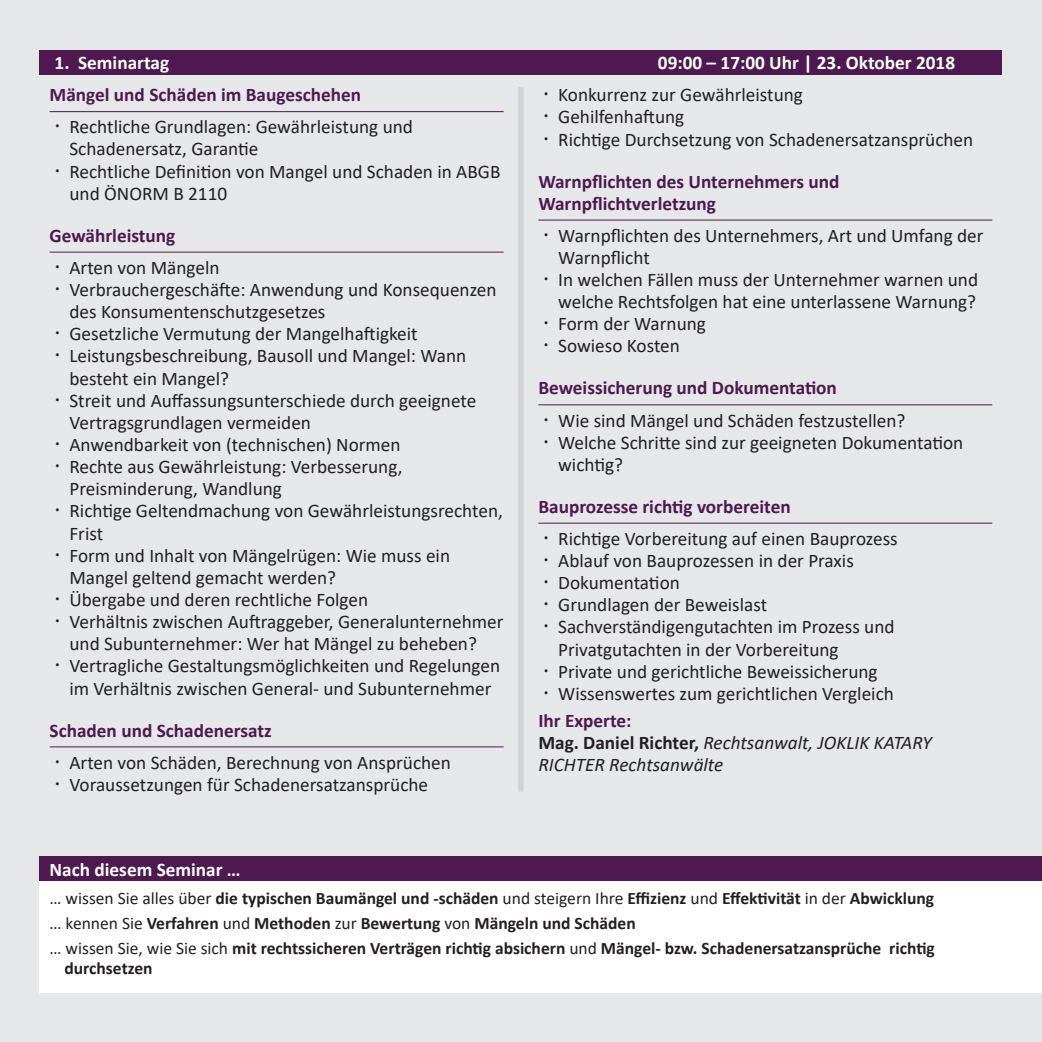
<style>
.page{position:relative;width:1042px;height:1042px;background:#e6e7e9}
.page>*{position:absolute;margin:0;border:0;box-sizing:border-box;transform-origin:0 0}
.t1{font:19.25px/22.1px "Calibri";color:#231f20}
.t2{font:700 19.25px/22.1px "Calibri";color:#4d1950}
.t3{font:italic 19.25px/22.2px "Calibri";color:#231f20}
.t4{font:700 19.25px "Calibri";color:#fff}
.t5{font:700 17.5px/25px "Calibri";color:#231f20}
.s1{font-weight:700;font-style:normal;color:#4d1950}
.s2{font-weight:700;font-style:normal}
.s3{font-weight:400}
</style>
<div class="page">
<div style="left:40px;top:881px;width:1002px;height:111px;background:#fff"></div>
<hr style="left:50px;top:111px;width:454px;height:1px;background:#4d1950">
<hr style="left:50px;top:252px;width:454px;height:1px;background:#4d1950">
<hr style="left:50px;top:746px;width:454px;height:1px;background:#4d1950">
<hr style="left:538px;top:220px;width:454px;height:1px;background:#4d1950">
<hr style="left:538px;top:404px;width:454px;height:1px;background:#4d1950">
<hr style="left:538px;top:523px;width:454px;height:1px;background:#4d1950">
<div style="left:518px;top:87px;width:5px;height:704px;background:#d1d2d4"></div>
<div style="left:40px;top:50px;width:962px;height:24px;background:#4d1950"></div>
<div style="left:40px;top:856px;width:1002px;height:25px;background:#4d1950"></div>
<p class="t4" style="left:55px;top:49px;width:116px">1. Seminartag</p>
<p class="t4" style="left:658px;top:49px;width:299px">09:00 – 17:00 Uhr | 23. Oktober 2018</p>
<p class="t2" style="left:50px;top:84px;width:313px">Mängel und Schäden im Baugeschehen</p>
<p class="t1" style="left:69px;top:115px;width:432px">Rechtliche Grundlagen: Gewährleistung und Schadenersatz, Garantie<br>Rechtliche Definition von Mangel und Schaden in ABGB und ÖNORM B 2110</p>
<p class="t2" style="left:50px;top:224px;width:127px">Gewährleistung</p>
<p class="t1" style="left:69px;top:256px;width:435px">Arten von Mängeln<br>Verbrauchergeschäfte: Anwendung und Konsequenzen des Konsumentenschutzgesetzes<br>Gesetzliche Vermutung der Mangelhaftigkeit Leistungsbeschreibung, Bausoll und Mangel: Wann besteht ein Mangel?<br>Streit und Auffassungsunterschiede durch geeignete Vertragsgrundlagen vermeiden<br>Anwendbarkeit von (technischen) Normen<br>Rechte aus Gewährleistung: Verbesserung, Preisminderung, Wandlung<br>Richtige Geltendmachung von Gewährleistungsrechten, Frist<br>Form und Inhalt von Mängelrügen: Wie muss ein Mangel geltend gemacht werden?<br>Übergabe und deren rechtliche Folgen<br>Verhältnis zwischen Auftraggeber, Generalunternehmer und Subunternehmer: Wer hat Mängel zu beheben?<br>Vertragliche Gestaltungsmöglichkeiten und Regelungen im Verhältnis zwischen General- und Subunternehmer</p>
<p class="t2" style="left:50px;top:719px;width:223px">Schaden und Schadenersatz</p>
<p class="t1" style="left:69px;top:750px;width:383px">Arten von Schäden, Berechnung von Ansprüchen<br>Voraussetzungen für Schadenersatzansprüche</p>
<p class="t1" style="left:558px;top:83px;width:416px">Konkurrenz zur Gewährleistung<br>Gehilfenhaftung<br>Richtige Durchsetzung von Schadenersatzansprüchen</p>
<p class="t2" style="left:538px;top:170px;width:303px">Warnpflichten des Unternehmers und<br>Warnpflichtverletzung</p>
<p class="t1" style="left:558px;top:224px;width:427px">Warnpflichten des Unternehmers, Art und Umfang der Warnpflicht<br>In welchen Fällen muss der Unternehmer warnen und welche Rechtsfolgen hat eine unterlassene Warnung?<br>Form der Warnung<br>Sowieso Kosten</p>
<p class="t2" style="left:538px;top:377px;width:300px">Beweissicherung und Dokumentation</p>
<p class="t1" style="left:558px;top:409px;width:407px">Wie sind Mängel und Schäden festzustellen?<br>Welche Schritte sind zur geeigneten Dokumentation wichtig?</p>
<p class="t2" style="left:538px;top:495px;width:254px">Bauprozesse richtig vorbereiten</p>
<p class="t1" style="left:558px;top:527px;width:341px">Richtige Vorbereitung auf einen Bauprozess Ablauf von Bauprozessen in der Praxis Dokumentation<br>Grundlagen der Beweislast Sachverständigengutachten im Prozess und Privatgutachten in der Vorbereitung Private und gerichtliche Beweissicherung Wissenswertes zum gerichtlichen Vergleich</p>
<p class="t3" style="left:538px;top:708px;width:395px"><span class="s1">Ihr Experte:<br></span><span class="s2">Mag. Daniel Richter,</span> Rechtsanwalt, JOKLIK KATARY<br>RICHTER Rechtsanwälte</p>
<p class="t4" style="left:50px;top:855px;width:192px">Nach diesem Seminar …</p>
<p class="t5" style="left:50px;top:885px;width:887px"><span class="s3">… wissen Sie alles über</span> die typischen Baumängel und -schäden <span class="s3">und steigern Ihre</span> Effizienz <span class="s3">und</span> Effektivität <span class="s3">in der</span> Abwicklung <span class="s3">… kennen Sie</span> Verfahren <span class="s3">und</span> Methoden <span class="s3">zur</span> Bewertung <span class="s3">von</span> Mängeln und Schäden<br><span class="s3">… wissen Sie, wie Sie sich</span> mit rechtssicheren Verträgen richtig absichern <span class="s3">und</span> Mängel- bzw. Schadenersatzansprüche richtig</p>
<p class="t5" style="left:64px;top:955px;width:90px">durchsetzen</p>
</div>
